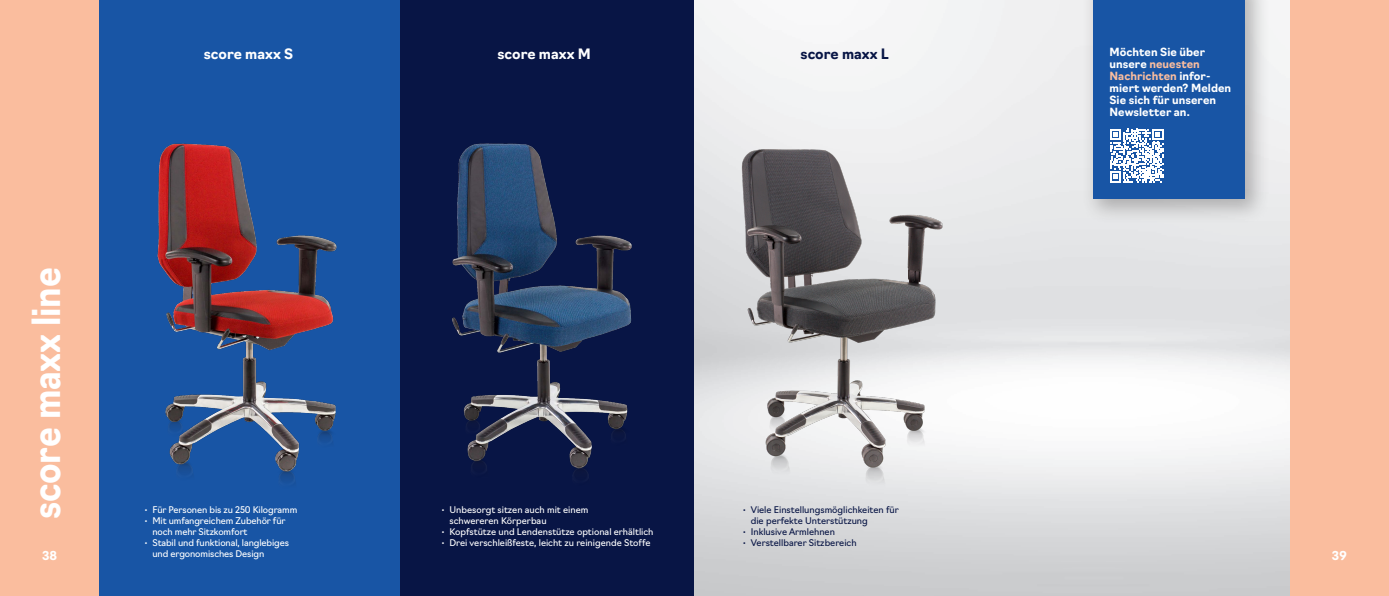
<style>
.page{position:relative;width:1389px;height:596px;background:#fff}
.page>*{position:absolute;margin:0;border:0;box-sizing:border-box;transform-origin:0 0}
.t1{font:700 38px "Navigo";letter-spacing:-.005em;color:#fff;scale:.89 1}
.t2{font:700 14px "Navigo";color:#fff}
.t3{font:700 14px "Navigo";color:#081545}
.t4{font:700 12px "Navigo";color:#fff}
.t5{font:700 11px/12px "Navigo";letter-spacing:.005em;color:#fff}
.t6{font:9px/10.8px "Navigo";letter-spacing:-.01em;color:#fff}
.t7{font:9px/10.8px "Navigo";color:#081545}
.s1{color:#fabd9e}
</style>
<div class="page">
<div style="left:395px;top:0;width:299px;height:595px;background:#081545"></div>
<div style="left:99px;top:0;width:301px;height:595px;background:#1855a5"></div>
<img style="left:720px;top:142px;width:297px;height:354px">
<img style="left:452px;top:136px;width:268px;height:361px">
<img style="left:157px;top:143px;width:180px;height:339px">
<div style="left:1290px;top:0;width:99px;height:595px;background:#fabd9e"></div>
<div style="left:0;top:0;width:99px;height:595px;background:#fabd9e"></div>
<div style="left:1081px;top:0;width:189px;height:224px;background:#231f20;opacity:.3"></div>
<div style="left:1093px;top:0;width:151px;height:198px;background:#1855a5"></div>
<svg style="left:1110px;top:129px;width:53px;height:53px"></svg>
<p class="t2" style="left:204px;top:43px;width:91px">score maxx S</p>
<p class="t2" style="left:497px;top:42px;width:95px">score maxx M</p>
<p class="t3" style="left:801px;top:42px;width:90px">score maxx L</p>
<p class="t5" style="left:1109px;top:45px;width:123px">Möchten Sie über unsere <span class="s1">neuesten<br>Nachrichten</span> infor&shy;miert werden? Melden<br>Sie sich für unseren<br>Newsletter an.</p>
<p class="t1" style="left:17px;top:519px;width:284px;rotate:-90deg">score maxx line</p>
<p class="t6" style="left:145px;top:503px;width:154px">• Für Personen bis zu 250 Kilogramm</p>
<p class="t6" style="left:152px;top:514px;width:135px;text-indent:-8px">• Mit umfangreichem Zubehör für noch mehr Sitzkomfort</p>
<p class="t6" style="left:152px;top:536px;width:138px;text-indent:-8px">• Stabil und funktional, langlebiges und ergonomisches Design</p>
<p class="t7" style="left:751px;top:503px;width:150px;text-indent:-8px">• Viele Einstellungsmöglichkeiten für die perfekte Unterstützung</p>
<p class="t7" style="left:743px;top:525px;width:94px">• Inklusive Armlehnen</p>
<p class="t7" style="left:743px;top:536px;width:115px">• Verstellbarer Sitzbereich</p>
<p class="t6" style="left:449px;top:503px;width:140px;text-indent:-8px">• Unbesorgt sitzen auch mit einem schwereren Körperbau</p>
<p class="t6" style="left:442px;top:525px;width:214px">• Kopfstütze und Lendenstütze optional erhältlich</p>
<p class="t6" style="left:442px;top:536px;width:211px">• Drei verschleißfeste, leicht zu reinigende Stoffe</p>
<h3 class="t4" style="left:42px;top:545px;width:17px">38</h3>
<h3 class="t4" style="left:1332px;top:545px;width:16px">39</h3>
</div>
